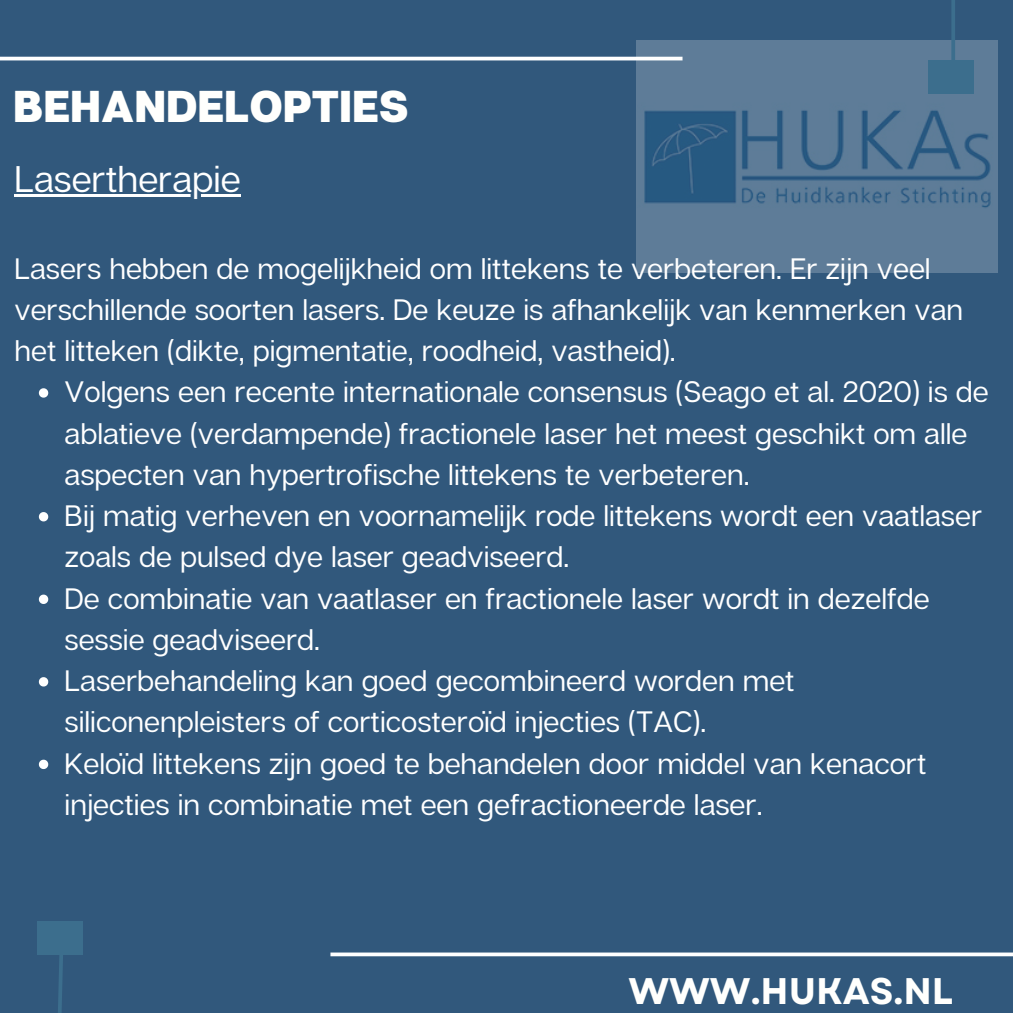
<style>
.page{position:relative;width:1013px;height:1013px;background:#fff}
.page>*{position:absolute;margin:0;border:0;box-sizing:border-box;transform-origin:0 0}
.t1{font:800 44.5px "Articulat CF";color:#fffffd}
.t2{font:37px "Articulat CF";color:#fff}
.t3{font:700 37px "Garet";color:#fffffd}
.t4{font:29.5px/41.2px "Articulat CF";color:#fff}
</style>
<div class="page">
<div style="left:0;top:0;width:1012px;height:1012px;background:#31587c"></div>
<img style="left:637px;top:41px;width:360px;height:231px">
<hr style="left:0;top:57px;width:682px;height:3px;background:#fff">
<svg style="left:330px;top:952px;width:682px;height:4px;background:#e3e8ed"></svg>
<hr style="left:951px;top:0;width:4px;height:60px;background:#3c6e8d">
<svg style="left:56px;top:954px;width:9px;height:58px"></svg>
<div style="left:38px;top:920px;width:45px;height:34px;background:#3c6e8d"></div>
<div style="left:928px;top:60px;width:45px;height:34px;background:#3c6e8d"></div>
<hr style="left:14px;top:194px;width:227px;height:3px;background:#fff">
<svg style="left:39px;top:388px;width:9px;height:9px"></svg>
<svg style="left:39px;top:512px;width:9px;height:9px"></svg>
<svg style="left:39px;top:594px;width:9px;height:10px"></svg>
<svg style="left:39px;top:677px;width:9px;height:9px"></svg>
<svg style="left:39px;top:759px;width:9px;height:10px"></svg>
<p class="t1" style="left:13px;top:78px;width:397px">BEHANDELOPTIES</p>
<h3 class="t2" style="left:14px;top:156px;width:228px">Lasertherapie</h3>
<p class="t4" style="left:14px;top:247px;width:950px">Lasers hebben de mogelijkheid om littekens te verbeteren. Er zijn veel verschillende soorten lasers. De keuze is afhankelijk van kenmerken van het litteken (dikte, pigmentatie, roodheid, vastheid).</p>
<p class="t4" style="left:65px;top:370px;width:925px">Volgens een recente internationale consensus (Seago et al. 2020) is de ablatieve (verdampende) fractionele laser het meest geschikt om alle aspecten van hypertrofische littekens te verbeteren.</p>
<p class="t4" style="left:65px;top:494px;width:919px">Bij matig verheven en voornamelijk rode littekens wordt een vaatlaser zoals de pulsed dye laser geadviseerd.</p>
<p class="t4" style="left:65px;top:577px;width:866px">De combinatie van vaatlaser en fractionele laser wordt in dezelfde sessie geadviseerd.</p>
<p class="t4" style="left:65px;top:659px;width:731px">Laserbehandeling kan goed gecombineerd worden met siliconenpleisters of corticosteroïd injecties (TAC).</p>
<p class="t4" style="left:65px;top:742px;width:863px">Keloïd littekens zijn goed te behandelen door middel van kenacort injecties in combinatie met een gefractioneerde laser.</p>
<h1 class="t3" style="left:628px;top:963px;width:326px">WWW.HUKAS.NL</h1>
</div>
